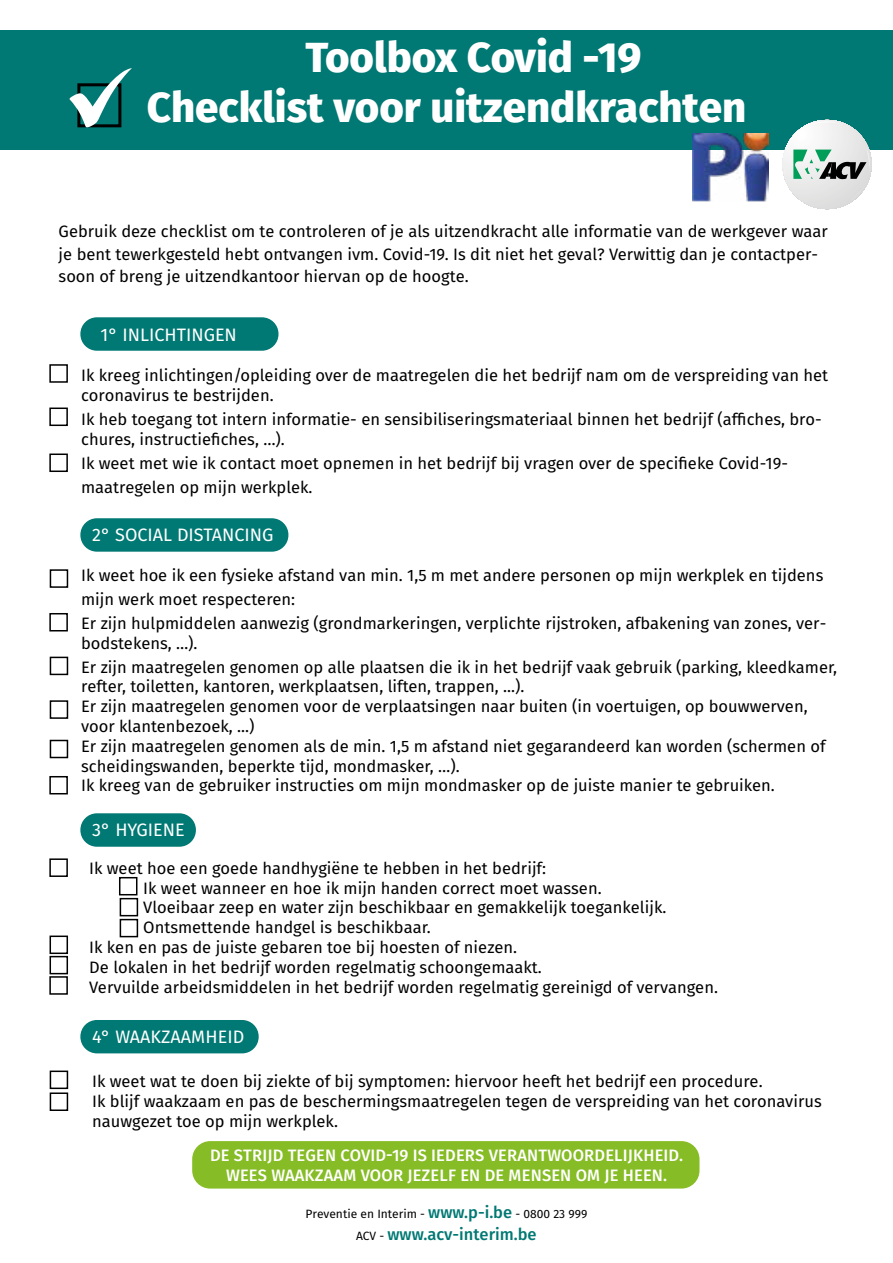
<style>
.page{position:relative;width:893px;height:1263px;background:#fff}
.page>*{position:absolute;margin:0;border:0;box-sizing:border-box;transform-origin:0 0}
.t1{font:800 42px/50.4px "Fira Sans";color:#fff}
.t2{font:18px "Fira Sans";color:#fff}
.t3{font:16.5px/19.8px "Fira Sans";color:#000}
.t4{font:500 16.5px/19.8px "Fira Sans";letter-spacing:.01em;color:#fff;text-align:center}
.t5{font:500 16.5px "Fira Sans";color:#007873}
.t6{font:12px "Fira Sans";color:#000}
.s1{font-weight:500;font-size:16.5px;color:#007873}
.s2{font-weight:400;font-size:12px;color:#000}
</style>
<div class="page">
<div style="left:192px;top:1141px;width:507px;height:47px;background:#86bc25;border-radius:18px"></div>
<div style="left:0;top:30px;width:893px;height:120px;background:#007873"></div>
<svg style="left:69px;top:68px;width:63px;height:59px"></svg>
<svg style="left:782px;top:120px;width:90px;height:89px"></svg>
<img style="left:693px;top:134px;width:75px;height:68px">
<div style="left:79px;top:316px;width:201px;height:36px;background:#007873;border-radius:18px"></div>
<div style="left:77px;top:314px;width:204px;height:40px;border:3px solid #fff;border-radius:18px"></div>
<div style="left:49px;top:364px;width:19px;height:19px;border:2px solid #000"></div>
<div style="left:49px;top:407px;width:19px;height:19px;border:2px solid #000"></div>
<div style="left:49px;top:453px;width:19px;height:19px;border:2px solid #000"></div>
<div style="left:79px;top:517px;width:211px;height:36px;background:#007873;border-radius:18px"></div>
<div style="left:77px;top:515px;width:214px;height:40px;border:3px solid #fff;border-radius:18px"></div>
<div style="left:50px;top:569px;width:18px;height:19px;border:2px solid #000"></div>
<div style="left:49px;top:613px;width:19px;height:18px;border:2px solid #000"></div>
<div style="left:50px;top:657px;width:18px;height:18px;border:2px solid #000"></div>
<div style="left:79px;top:812px;width:118px;height:36px;background:#007873;border-radius:18px"></div>
<div style="left:77px;top:810px;width:122px;height:40px;border:3px solid #fff;border-radius:18px"></div>
<div style="left:79px;top:1018px;width:181px;height:37px;background:#007873;border-radius:18px"></div>
<div style="left:77px;top:1017px;width:185px;height:39px;border:3px solid #fff;border-radius:18px"></div>
<div style="left:50px;top:700px;width:18px;height:19px;border:2px solid #000"></div>
<div style="left:50px;top:740px;width:18px;height:18px;border:2px solid #000"></div>
<div style="left:49px;top:776px;width:19px;height:18px;border:2px solid #000"></div>
<div style="left:49px;top:858px;width:19px;height:19px;border:2px solid #000"></div>
<div style="left:119px;top:877px;width:18px;height:18px;border:2px solid #000"></div>
<div style="left:120px;top:898px;width:18px;height:18px;border:2px solid #000"></div>
<div style="left:120px;top:919px;width:18px;height:18px;border:2px solid #000"></div>
<div style="left:50px;top:935px;width:18px;height:19px;border:2px solid #000"></div>
<div style="left:50px;top:956px;width:18px;height:18px;border:2px solid #000"></div>
<div style="left:49px;top:976px;width:19px;height:19px;border:2px solid #000"></div>
<div style="left:50px;top:1070px;width:18px;height:19px;border:2px solid #000"></div>
<div style="left:50px;top:1092px;width:18px;height:19px;border:2px solid #000"></div>
<h1 class="t1" style="left:147px;top:28px;width:601px;text-indent:159px">Toolbox Covid -19<br>Checklist voor uitzendkrachten</h1>
<p class="t3" style="left:59px;top:220px;width:771px;line-height:22.5px">Gebruik deze checklist om te controleren of je als uitzendkracht alle informatie van de werkgever waar je bent tewerkgesteld hebt ontvangen ivm. Covid-19. Is dit niet het geval? Verwittig dan je contactper&shy;soon of breng je uitzendkantoor hiervan op de hoogte.</p>
<p class="t2" style="left:101px;top:321px;width:138px">1° INLICHTINGEN</p>
<p class="t3" style="left:81px;top:365px;width:748px">Ik kreeg inlichtingen/opleiding over de maatregelen die het bedrijf nam om de verspreiding van het coronavirus te bestrijden.</p>
<p class="t3" style="left:81px;top:409px;width:742px">Ik heb toegang tot intern informatie- en sensibiliseringsmateriaal binnen het bedrijf (affiches, bro&shy;chures, instructiefiches, …).</p>
<p class="t3" style="left:81px;top:451px;width:708px;line-height:24px">Ik weet met wie ik contact moet opnemen in het bedrijf bij vragen over de specifieke Covid-19- maatregelen op mijn werkplek.</p>
<p class="t2" style="left:92px;top:521px;width:183px">2° SOCIAL DISTANCING</p>
<p class="t3" style="left:81px;top:562px;width:747px;line-height:24px">Ik weet hoe ik een fysieke afstand van min. 1,5 m met andere personen op mijn werkplek en tijdens mijn werk moet respecteren:<br>Er zijn hulpmiddelen aanwezig (grondmarkeringen, verplichte rijstroken, afbakening van zones, ver-</p>
<p class="t3" style="left:81px;top:630px;width:758px;line-height:24px">bodstekens, …).<br>Er zijn maatregelen genomen op alle plaatsen die ik in het bedrijf vaak gebruik (parking, kleedkamer,</p>
<p class="t3" style="left:81px;top:676px;width:746px">refter, toiletten, kantoren, werkplaatsen, liften, trappen, ...).<br>Er zijn maatregelen genomen voor de verplaatsingen naar buiten (in voertuigen, op bouwwerven, voor klantenbezoek, ...)<br>Er zijn maatregelen genomen als de min. 1,5 m afstand niet gegarandeerd kan worden (schermen of scheidingswanden, beperkte tijd, mondmasker, …).<br>Ik kreeg van de gebruiker instructies om mijn mondmasker op de juiste manier te gebruiken.</p>
<p class="t2" style="left:92px;top:816px;width:94px">3° HYGIENE</p>
<p class="t3" style="left:89px;top:858px;width:458px">Ik weet hoe een goede handhygiëne te hebben in het bedrijf:</p>
<p class="t3" style="left:143px;top:877px;width:460px">Ik weet wanneer en hoe ik mijn handen correct moet wassen.</p>
<p class="t3" style="left:143px;top:897px;width:525px">Vloeibaar zeep en water zijn beschikbaar en gemakkelijk toegankelijk.</p>
<p class="t3" style="left:143px;top:917px;width:289px">Ontsmettende handgel is beschikbaar.</p>
<p class="t3" style="left:89px;top:937px;width:429px">Ik ken en pas de juiste gebaren toe bij hoesten of niezen.</p>
<p class="t3" style="left:89px;top:957px;width:454px">De lokalen in het bedrijf worden regelmatig schoongemaakt.</p>
<p class="t3" style="left:89px;top:976px;width:630px">Vervuilde arbeidsmiddelen in het bedrijf worden regelmatig gereinigd of vervangen.</p>
<p class="t2" style="left:92px;top:1023px;width:154px">4° WAAKZAAMHEID</p>
<p class="t3" style="left:92px;top:1071px;width:731px">Ik weet wat te doen bij ziekte of bij symptomen: hiervoor heeft het bedrijf een procedure.<br>Ik blijf waakzaam en pas de beschermingsmaatregelen tegen de verspreiding van het coronavirus nauwgezet toe op mijn werkplek.</p>
<p class="t4" style="left:210px;top:1145px;width:474px">DE STRIJD TEGEN COVID-19 IS IEDERS VERANTWOORDELIJKHEID.<br>WEES WAAKZAAM VOOR JEZELF EN DE MENSEN OM JE HEEN.</p>
<p class="t6" style="left:306px;top:1204px;width:283px">Preventie en Interim - <span class="s1">www.p-i.be</span> - 0800 23 999</p>
<p class="t5" style="left:356px;top:1221px;width:182px"><span class="s2">ACV -</span> www.acv-interim.be</p>
</div>
